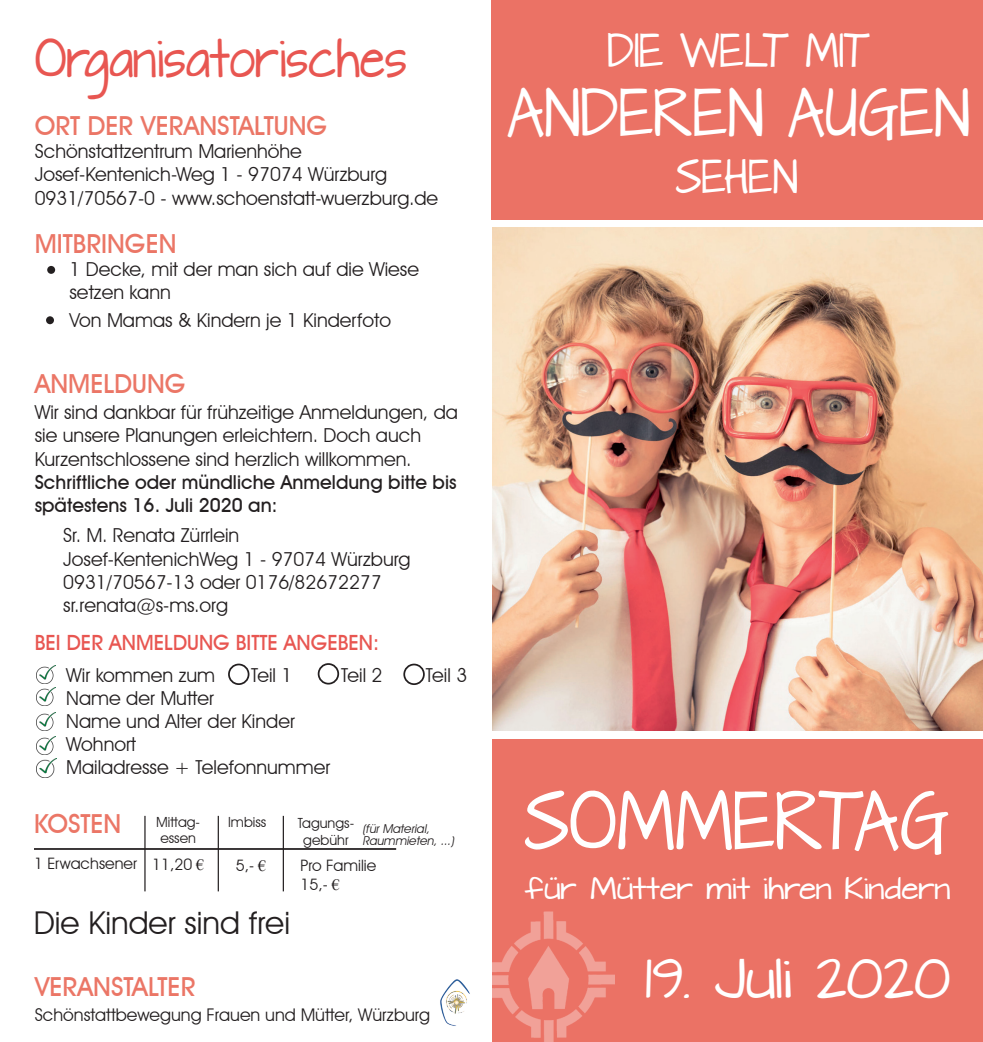
<style>
.page{position:relative;width:983px;height:1042px;background:#fff}
.page>*{position:absolute;margin:0;border:0;box-sizing:border-box;transform-origin:0 0}
.t1{font:70.52px "Architects Daughter";color:#fff;scale:.82 1}
.t2{font:57.57px "Architects Daughter";color:#fff;scale:.82 1}
.t3{font:47.25px "Architects Daughter";color:#fff}
.t4{font:46.2px "Architects Daughter";color:#e85651;scale:.83 1}
.t5{font:40.6px "Architects Daughter";color:#fff;scale:.82 1}
.t6{font:31.5px "Avant Garde IT Cby BT";color:#231f20}
.t7{font:500 26.25px "Avant Garde IT Cby BT";color:#eb7666}
.t8{font:26.25px "Architects Daughter";color:#fff}
.t9{font:500 21px "Avant Garde IT Cby BT";color:#e85651}
.t10{font:19.25px/23.1px "Avant Garde IT Cby BT";color:#231f20}
.t11{font:500 19.25px/23.1px "Avant Garde IT Cby BT";color:#231f20}
.t12{font:17.5px "Avant Garde IT Cby BT";color:#231f20}
.t13{font:15.75px "Avant Garde IT Cby BT";color:#231f20}
.t14{font:14px "Avant Garde IT Cby BT";color:#231f20}
.t15{font:italic 12.25px "Avant Garde IT Cby BT";color:#231f20}
.s1{font-family:"Times New Roman"}
</style>
<div class="page">
<div style="left:491px;top:0;width:491px;height:219px;background:#eb7265"></div>
<div style="left:492px;top:739px;width:490px;height:303px;background:#eb7265"></div>
<img style="left:492px;top:227px;width:490px;height:504px">
<div style="left:228px;top:663px;width:21px;height:22px;border:2px solid #231f20;border-radius:50%"></div>
<div style="left:317px;top:663px;width:22px;height:21px;border:2px solid #231f20;border-radius:50%"></div>
<div style="left:403px;top:663px;width:21px;height:22px;border:2px solid #231f20;border-radius:50%"></div>
<img style="left:36px;top:665px;width:20px;height:18px">
<img style="left:36px;top:688px;width:20px;height:18px">
<img style="left:36px;top:712px;width:20px;height:19px">
<img style="left:36px;top:736px;width:20px;height:18px">
<img style="left:37px;top:759px;width:19px;height:18px">
<hr style="left:34px;top:848px;width:362px;height:2px;background:#231f20">
<hr style="left:144px;top:816px;width:1px;height:75px;background:#231f20">
<hr style="left:218px;top:816px;width:1px;height:75px;background:#231f20">
<hr style="left:283px;top:816px;width:1px;height:75px;background:#231f20">
<img style="left:440px;top:979px;width:30px;height:47px">
<div style="left:47px;top:266px;width:8px;height:8px;background:#231f20;border-radius:50%"></div>
<div style="left:46px;top:316px;width:8px;height:8px;background:#231f20;border-radius:50%"></div>
<img style="left:492px;top:911px;width:122px;height:131px">
<p class="t4" style="left:35px;top:26px;width:449px">Organisatorisches</p>
<p class="t7" style="left:35px;top:110px;width:294px">ORT DER VERANSTALTUNG</p>
<p class="t10" style="left:35px;top:140px;width:269px">Schönstattzentrum Marienhöhe</p>
<p class="t10" style="left:35px;top:163px;width:354px">Josef-Kentenich-Weg 1 - 97074 Würzburg</p>
<p class="t10" style="left:35px;top:186px;width:405px">0931/70567-0 - www.schoenstatt-wuerzburg.de</p>
<p class="t7" style="left:35px;top:228px;width:143px">MITBRINGEN</p>
<p class="t10" style="left:69px;top:258px;width:351px">1 Decke, mit der man sich auf die Wiese setzen kann</p>
<p class="t10" style="left:69px;top:308px;width:323px">Von Mamas &amp; Kindern je 1 Kinderfoto</p>
<p class="t7" style="left:35px;top:368px;width:152px">ANMELDUNG</p>
<p class="t10" style="left:35px;top:401px;width:424px">Wir sind dankbar für frühzeitige Anmeldungen, da sie unsere Planungen erleichtern. Doch auch</p>
<p class="t10" style="left:35px;top:447px;width:378px">Kurzentschlossene sind herzlich willkommen.</p>
<p class="t11" style="left:35px;top:470px;width:423px">Schriftliche oder mündliche Anmeldung bitte bis spätestens 16. Juli 2020 an:</p>
<p class="t10" style="left:63px;top:524px;width:177px">Sr. M. Renata Zürrlein</p>
<p class="t10" style="left:63px;top:547px;width:349px">Josef-KentenichWeg 1 - 97074 Würzburg</p>
<p class="t10" style="left:63px;top:570px;width:320px">0931/70567-13 oder 0176/82672277</p>
<p class="t10" style="left:63px;top:593px;width:166px">sr.renata@s-ms.org</p>
<p class="t9" style="left:35px;top:630px;width:346px">BEI DER ANMELDUNG BITTE ANGEBEN:</p>
<p class="t10" style="left:66px;top:663px;width:150px">Wir kommen zum</p>
<p class="t10" style="left:251px;top:663px;width:43px">Teil 1</p>
<p class="t10" style="left:341px;top:663px;width:43px">Teil 2</p>
<p class="t10" style="left:426px;top:663px;width:43px">Teil 3</p>
<p class="t10" style="left:66px;top:686px;width:149px">Name der Mutter</p>
<p class="t10" style="left:66px;top:709px;width:230px">Name und Alter der Kinder</p>
<p class="t10" style="left:66px;top:732px;width:71px">Wohnort</p>
<p class="t10" style="left:66px;top:755px;width:265px">Mailadresse + Telefonnummer</p>
<p class="t7" style="left:34px;top:807px;width:89px">KOSTEN</p>
<p class="t13" style="left:34px;top:854px;width:104px">1 Erwachsener</p>
<p class="t14" style="left:156px;top:813px;width:45px">Mittag-</p>
<p class="t14" style="left:160px;top:830px;width:37px">essen</p>
<p class="t14" style="left:228px;top:814px;width:40px">Imbiss</p>
<p class="t14" style="left:297px;top:814px;width:58px">Tagungs-</p>
<p class="t14" style="left:303px;top:831px;width:47px">gebühr</p>
<p class="t13" style="left:300px;top:856px;width:77px">Pro Familie</p>
<p class="t13" style="left:300px;top:875px;width:41px">15,- <span class="s1">€</span></p>
<p class="t15" style="left:362px;top:821px;width:71px">(für Material,</p>
<p class="t15" style="left:362px;top:833px;width:96px">Raummieten, ...)</p>
<p class="t13" style="left:152px;top:854px;width:53px">11,20 <span class="s1">€</span></p>
<p class="t13" style="left:236px;top:855px;width:32px">5,- <span class="s1">€</span></p>
<p class="t6" style="left:34px;top:903px;width:258px">Die Kinder sind frei</p>
<p class="t7" style="left:35px;top:971px;width:162px">VERANSTALTER</p>
<p class="t12" style="left:35px;top:1004px;width:397px">Schönstattbewegung Frauen und Mütter, Würzburg</p>
<p class="t5" style="left:607px;top:22px;width:322px">DIE WELT MIT</p>
<p class="t2" style="left:506px;top:72px;width:566px">ANDEREN AUGEN</p>
<p class="t5" style="left:675px;top:148px;width:151px">SEHEN</p>
<p class="t1" style="left:523px;top:771px;width:520px">SOMMERTAG</p>
<p class="t8" style="left:524px;top:870px;width:427px">für Mütter mit ihren Kindern</p>
<p class="t3" style="left:644px;top:945px;width:307px">19. Juli 2020</p>
</div>
